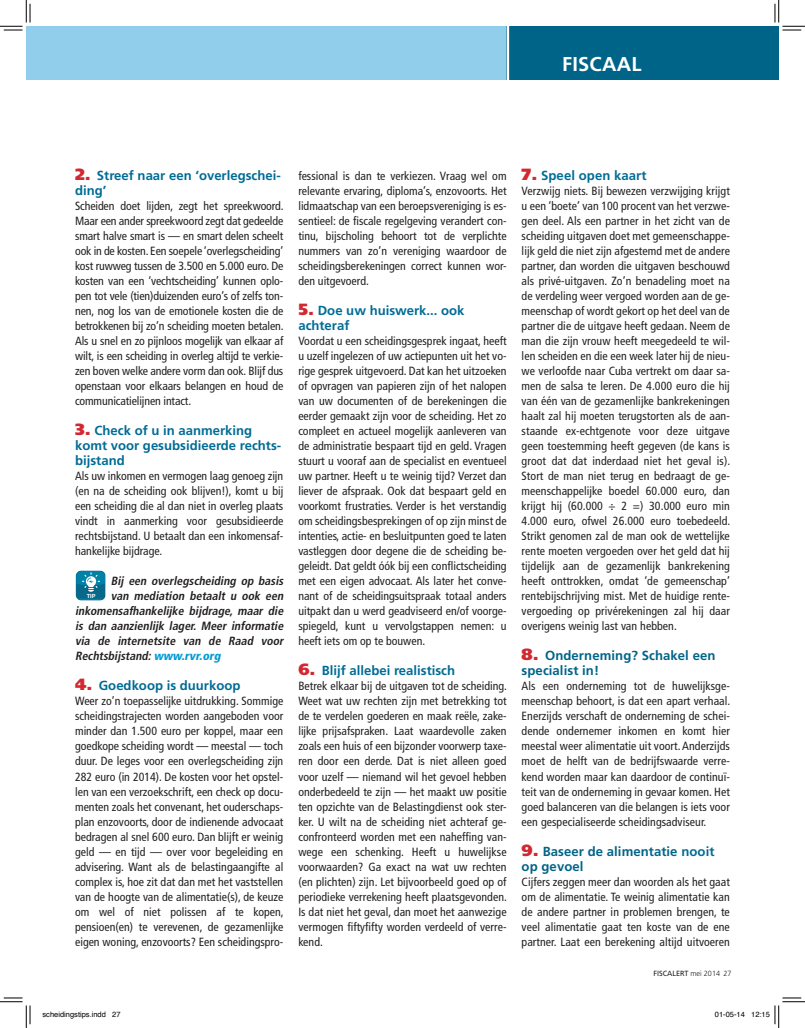
<style>
.page{position:relative;width:805px;height:1028px;background:#fff}
.page>*{position:absolute;margin:0;border:0;box-sizing:border-box;transform-origin:0 0}
.t1{font:700 20px "Frutiger LT Std";letter-spacing:.01em;color:#fff}
.t2{font:700 13.12px/15px "Frutiger LT Std";color:#006c96}
.t3{font:700 13.12px/15px "Frutiger LT Std";letter-spacing:.005em;color:#006488}
.t4{font:condensed 11.88px/15px "Frutiger LT Std";color:#231f20;text-align:justify}
.t5{font:italic 700 condensed 11.88px "Frutiger LT Std";color:#231f20}
.t6{font:7.5px "Helvetica";color:#000}
.t7{font:7.5px "Frutiger LT Std";color:#231f20}
.t8{font:700 5.62px "Helvetica";color:#fff}
.s1{font-weight:900;font-size:16.25px;color:#d22931}
.s2{font-weight:900;color:#009cd7}
.s3{color:#006c96}
.s4{font-weight:300}
</style>
<div class="page">
<div style="left:30px;top:26px;width:748px;height:54px;background:#90ceec"></div>
<hr style="left:26px;top:26px;width:4px;height:54px;background:#90ceec">
<div style="left:506px;top:26px;width:272px;height:54px;background:#006488"></div>
<hr style="left:506px;top:26px;width:3px;height:56px;background:#fff">
<svg style="left:76px;top:570px;width:29px;height:30px"></svg>
<svg style="left:0;top:0;width:31px;height:31px"></svg>
<svg style="left:0;top:997px;width:31px;height:30px"></svg>
<svg style="left:774px;top:0;width:30px;height:31px"></svg>
<svg style="left:774px;top:997px;width:30px;height:30px"></svg>
<h1 class="t1" style="left:562px;top:52px;width:80px">FISCAAL</h1>
<p class="t2" style="left:75px;top:168px;width:207px"><span class="s1">2.</span> Streef naar een ‘overlegschei&shy;ding’</p>
<p class="t4" style="left:75px;top:198px;width:210px">Scheiden doet lijden, zegt het spreekwoord.<br>Maar een ander spreekwoord zegt dat gedeelde smart halve smart is — en smart delen scheelt ook in de kosten. Een soepele ‘overlegscheiding’ kost ruwweg tussen de 3.500 en 5.000 euro. De kosten van een ‘vechtscheiding’ kunnen oplo&shy;pen tot vele (tien)duizenden euro’s of zelfs ton&shy;nen, nog los van de emotionele kosten die de betrokkenen bij zo’n scheiding moeten betalen.<br>Als u snel en zo pijnloos mogelijk van elkaar af wilt, is een scheiding in overleg altijd te verkie&shy;zen boven welke andere vorm dan ook. Blijf dus openstaan voor elkaars belangen en houd de communicatielijnen intact.</p>
<p class="t2" style="left:75px;top:423px;width:207px"><span class="s1">3.</span> Check of u in aanmerking komt voor gesubsidieerde rechts&shy;bijstand</p>
<p class="t4" style="left:75px;top:468px;width:210px">Als uw inkomen en vermogen laag genoeg zijn (en na de scheiding ook blijven!), komt u bij een scheiding die al dan niet in overleg plaats vindt in aanmerking voor gesubsidieerde rechtsbijstand. U betaalt dan een inkomensaf&shy;hankelijke bijdrage.</p>
<p class="t8" style="left:87px;top:591px;width:10px">TIP</p>
<p class="t5" style="left:111px;top:574px;width:176px">Bij een overlegscheiding op basis</p>
<p class="t5" style="left:111px;top:589px;width:176px">van mediation betaalt u ook een</p>
<p class="t5" style="left:75px;top:604px;width:212px">inkomensafhankelijke bijdrage, maar die</p>
<p class="t5" style="left:75px;top:619px;width:212px">is dan aanzienlijk lager. Meer informatie</p>
<p class="t5" style="left:75px;top:634px;width:212px">via de internetsite van de Raad voor</p>
<p class="t5" style="left:75px;top:649px;width:149px">Rechtsbijstand:<span class="s2">www.rvr.org</span></p>
<p class="t2" style="left:75px;top:678px;width:167px"><span class="s1">4.</span> Goedkoop is duurkoop</p>
<p class="t4" style="left:75px;top:693px;width:210px">Weer zo’n toepasselijke uitdrukking. Sommige scheidingstrajecten worden aangeboden voor minder dan 1.500 euro per koppel, maar een goedkope scheiding wordt — meestal — toch duur. De leges voor een overlegscheiding zijn 282 euro (in 2014). De kosten voor het opstel&shy;len van een verzoekschrift, een check op docu&shy;menten zoals het convenant, het ouderschaps&shy;plan enzovoorts, door de indienende advocaat bedragen al snel 600 euro. Dan blijft er weinig geld — en tijd — over voor begeleiding en advisering. Want als de belastingaangifte al complex is, hoe zit dat dan met het vaststellen van de hoogte van de alimentatie(s), de keuze om wel of niet polissen af te kopen, pensioen(en) te verevenen, de gezamenlijke eigen woning, enzovoorts? Een scheidingspro-</p>
<p class="t4" style="left:298px;top:168px;width:210px">fessional is dan te verkiezen. Vraag wel om relevante ervaring, diploma’s, enzovoorts. Het lidmaatschap van een beroepsvereniging is es&shy;sentieel: de fiscale regelgeving verandert con&shy;tinu, bijscholing behoort tot de verplichte nummers van zo’n vereniging waardoor de scheidingsberekeningen correct kunnen wor&shy;den uitgevoerd.</p>
<p class="t2" style="left:298px;top:303px;width:168px"><span class="s1">5.</span> Doe uw huiswerk... ook achteraf</p>
<p class="t4" style="left:298px;top:333px;width:210px">Voordat u een scheidingsgesprek ingaat, heeft u uzelf ingelezen of uw actiepunten uit het vo&shy;rige gesprek uitgevoerd. Dat kan het uitzoeken of opvragen van papieren zijn of het nalopen van uw documenten of de berekeningen die eerder gemaakt zijn voor de scheiding. Het zo compleet en actueel mogelijk aanleveren van de administratie bespaart tijd en geld. Vragen stuurt u vooraf aan de specialist en eventueel uw partner. Heeft u te weinig tijd? Verzet dan liever de afspraak. Ook dat bespaart geld en voorkomt frustraties. Verder is het verstandig om scheidingsbesprekingen of op zijn minst de intenties, actie- en besluitpunten goed te laten vastleggen door degene die de scheiding be&shy;geleidt. Dat geldt óók bij een conflictscheiding met een eigen advocaat. Als later het conve&shy;nant of de scheidingsuitspraak totaal anders uitpakt dan u werd geadviseerd en/of voorge&shy;spiegeld, kunt u vervolgstappen nemen: u heeft iets om op te bouwen.</p>
<p class="t2" style="left:298px;top:663px;width:158px"><span class="s1">6.</span> Blijf allebei realistisch</p>
<p class="t4" style="left:298px;top:678px;width:210px">Betrek elkaar bij de uitgaven tot de scheiding.<br>Weet wat uw rechten zijn met betrekking tot de te verdelen goederen en maak reële, zake&shy;lijke prijsafspraken. Laat waardevolle zaken zoals een huis of een bijzonder voorwerp taxe&shy;ren door een derde. Dat is niet alleen goed voor uzelf — niemand wil het gevoel hebben onderbedeeld te zijn — het maakt uw positie ten opzichte van de Belastingdienst ook ster&shy;ker. U wilt na de scheiding niet achteraf ge&shy;confronteerd worden met een naheffing van&shy;wege een schenking. Heeft u huwelijkse voorwaarden? Ga exact na wat uw rechten (en plichten) zijn. Let bijvoorbeeld goed op of periodieke verrekening heeft plaatsgevonden.<br>Is dat niet het geval, dan moet het aanwezige vermogen fiftyfifty worden verdeeld of verre&shy;kend.</p>
<p class="t2" style="left:521px;top:168px;width:126px"><span class="s1">7.</span> Speel open kaart</p>
<p class="t4" style="left:521px;top:183px;width:210px">Verzwijg niets. Bij bewezen verzwijging krijgt u een ‘boete’ van 100 procent van het verzwe&shy;gen deel. Als een partner in het zicht van de scheiding uitgaven doet met gemeenschappe&shy;lijk geld die niet zijn afgestemd met de andere partner, dan worden die uitgaven beschouwd als privé-uitgaven. Zo’n benadeling moet na de verdeling weer vergoed worden aan de ge&shy;meenschap of wordt gekort op het deel van de partner die de uitgave heeft gedaan. Neem de man die zijn vrouw heeft meegedeeld te wil&shy;len scheiden en die een week later hij de nieu&shy;we verloofde naar Cuba vertrekt om daar sa&shy;men de salsa te leren. De 4.000 euro die hij van één van de gezamenlijke bankrekeningen haalt zal hij moeten terugstorten als de aan&shy;staande ex-echtgenote voor deze uitgave geen toestemming heeft gegeven (de kans is groot dat dat inderdaad niet het geval is).<br>Stort de man niet terug en bedraagt de ge&shy;meenschappelijke boedel 60.000 euro, dan krijgt hij (60.000 ÷ 2 =) 30.000 euro min 4.000 euro, ofwel 26.000 euro toebedeeld.<br>Strikt genomen zal de man ook de wettelijke rente moeten vergoeden over het geld dat hij tijdelijk aan de gezamenlijk bankrekening heeft onttrokken, omdat ‘de gemeenschap’ rentebijschrijving mist. Met de huidige rente&shy;vergoeding op privérekeningen zal hij daar overigens weinig last van hebben.</p>
<p class="t3" style="left:521px;top:648px;width:195px"><span class="s1">8.</span> Onderneming? Schakel een specialist in!</p>
<p class="t4" style="left:521px;top:678px;width:210px">Als een onderneming tot de huwelijksge&shy;meenschap behoort, is dat een apart verhaal.<br>Enerzijds verschaft de onderneming de schei&shy;dende ondernemer inkomen en komt hier meestal weer alimentatie uit voort. Anderzijds moet de helft van de bedrijfswaarde verre&shy;kend worden maar kan daardoor de continuï&shy;teit van de onderneming in gevaar komen. Het goed balanceren van die belangen is iets voor een gespecialiseerde scheidingsadviseur.</p>
<p class="t3" style="left:521px;top:843px;width:194px"><span class="s1">9.</span> Baseer de alimentatie <span class="s3">nooit </span>op gevoel</p>
<p class="t4" style="left:521px;top:873px;width:210px">Cijfers zeggen meer dan woorden als het gaat om de alimentatie. Te weinig alimentatie kan de andere partner in problemen brengen, te veel alimentatie gaat ten koste van de ene partner. Laat een berekening altijd uitvoeren</p>
<p class="t7" style="left:653px;top:968px;width:80px">FISCALERT <span class="s4">mei 2014 27</span></p>
<p class="t6" style="left:42px;top:1008px;width:79px">scheidingstips.indd 27</p>
<p class="t6" style="left:714px;top:1008px;width:57px">01-05-14 12:15</p>
</div>
